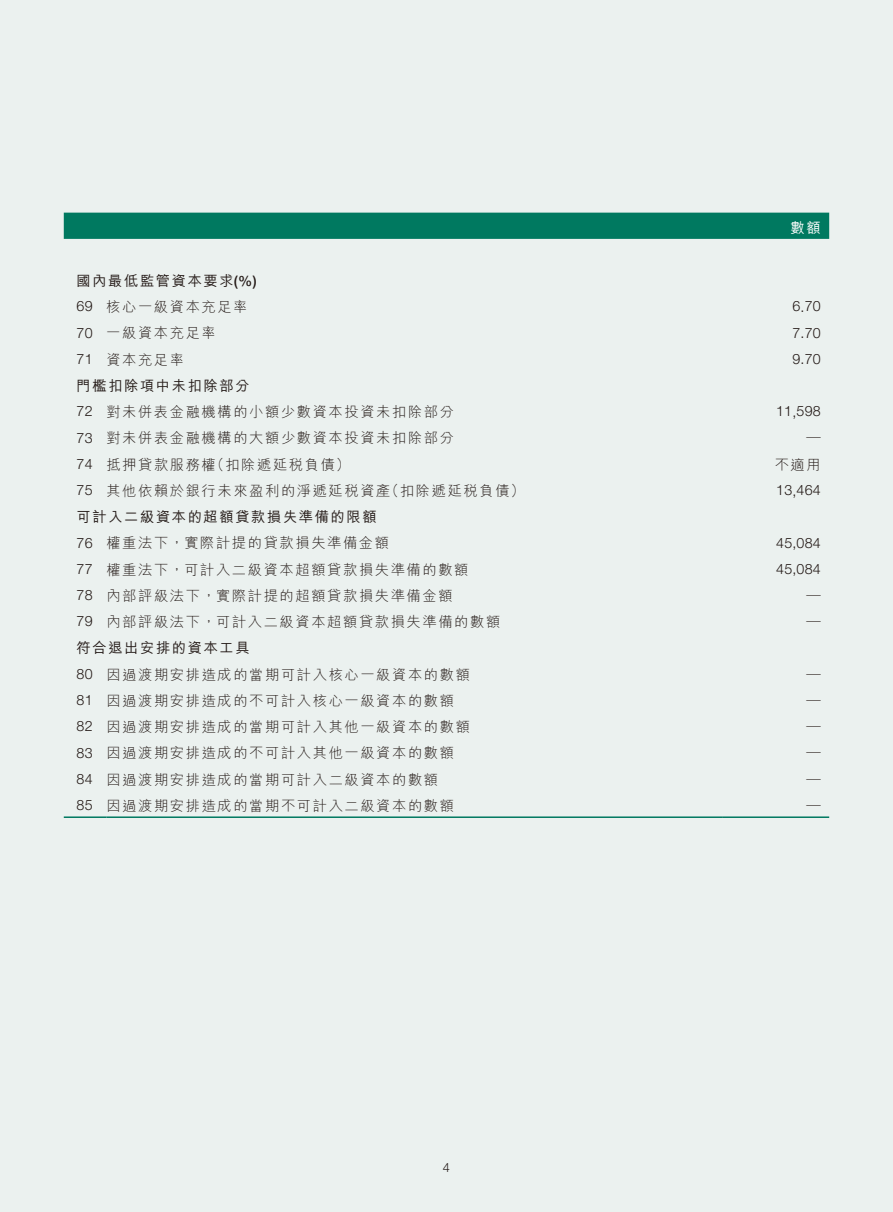
<style>
.page{position:relative;width:893px;height:1212px;background:#ebf1ef}
.page>*{position:absolute;margin:0;border:0;box-sizing:border-box;transform-origin:0 0}
.t1{font:300 14.25px/26.2px "M Hei HK";letter-spacing:.115em;color:#231916}
.t2{font:500 14.25px/26.2px "M Hei HK";letter-spacing:.115em;color:#231916}
.t3{font:300 14.25px "Helvetica Neue";letter-spacing:.015em;color:#231916}
.t4{font:500 14.25px "M Hei HK";color:#fff}
.t5{font:300 12.75px "Helvetica Neue";color:#231916}
.s1{font-family:"Helvetica Neue"}
.s2{font-family:"Helvetica Neue";font-weight:300}
.s3{font-weight:300}
.s4{font-weight:500}
</style>
<div class="page">
<div style="left:64px;top:213px;width:765px;height:26px;background:#007960"></div>
<hr style="left:64px;top:816px;width:42px;height:2px;background:#007960">
<hr style="left:106px;top:816px;width:617px;height:2px;background:#007960">
<hr style="left:723px;top:816px;width:106px;height:2px;background:#007960">
<p class="t2" style="left:77px;top:266px;width:182px">國內最低監管資本要求<span class="s1">(%)<br></span><span class="s2">69</span> <span class="s3">核心一級資本充足率</span></p>
<p class="t4" style="left:791px;top:218px;width:32px">數額</p>
<p class="t3" style="left:792px;top:298px;width:30px">6.70</p>
<p class="t1" style="left:77px;top:319px;width:141px"><span class="s1">70</span> 一級資本充足率</p>
<p class="t3" style="left:792px;top:324px;width:30px">7.70</p>
<p class="t1" style="left:77px;top:346px;width:109px"><span class="s1">71</span> 資本充足率</p>
<p class="t3" style="left:792px;top:350px;width:30px">9.70</p>
<p class="t1" style="left:77px;top:372px;width:379px"><span class="s4">門檻扣除項中未扣除部分<br></span><span class="s1">72</span> 對未併表金融機構的小額少數資本投資未扣除部分</p>
<p class="t3" style="left:776px;top:403px;width:46px">11,598</p>
<p class="t1" style="left:77px;top:424px;width:379px"><span class="s1">73</span> 對未併表金融機構的大額少數資本投資未扣除部分</p>
<p class="t1" style="left:806px;top:424px;width:16px">—</p>
<p class="t1" style="left:77px;top:451px;width:275px"><span class="s1">74</span> 抵押貸款服務權（扣除遞延稅負債）</p>
<p class="t1" style="left:775px;top:451px;width:47px">不適用</p>
<p class="t1" style="left:77px;top:477px;width:450px"><span class="s1">75</span> 其他依賴於銀行未來盈利的淨遞延稅資產（扣除遞延稅負債）</p>
<p class="t3" style="left:776px;top:481px;width:46px">13,464</p>
<p class="t2" style="left:77px;top:503px;width:314px">可計入二級資本的超額貸款損失準備的限額<br><span class="s2">76</span> <span class="s3">權重法下，實際計提的貸款損失準備金額</span></p>
<p class="t3" style="left:776px;top:534px;width:46px">45,084</p>
<p class="t1" style="left:77px;top:556px;width:393px"><span class="s1">77</span> 權重法下，可計入二級資本超額貸款損失準備的數額</p>
<p class="t3" style="left:776px;top:560px;width:46px">45,084</p>
<p class="t1" style="left:77px;top:582px;width:377px"><span class="s1">78</span> 內部評級法下，實際計提的超額貸款損失準備金額</p>
<p class="t1" style="left:806px;top:582px;width:16px">—</p>
<p class="t1" style="left:77px;top:608px;width:425px"><span class="s1">79</span> 內部評級法下，可計入二級資本超額貸款損失準備的數額</p>
<p class="t1" style="left:806px;top:608px;width:16px">—</p>
<p class="t1" style="left:77px;top:634px;width:395px"><span class="s4">符合退出安排的資本工具<br></span><span class="s1">80</span> 因過渡期安排造成的當期可計入核心一級資本的數額</p>
<p class="t1" style="left:806px;top:661px;width:16px">—</p>
<p class="t1" style="left:77px;top:687px;width:379px"><span class="s1">81</span> 因過渡期安排造成的不可計入核心一級資本的數額</p>
<p class="t1" style="left:806px;top:687px;width:16px">—</p>
<p class="t1" style="left:77px;top:713px;width:395px"><span class="s1">82</span> 因過渡期安排造成的當期可計入其他一級資本的數額</p>
<p class="t1" style="left:806px;top:713px;width:16px">—</p>
<p class="t1" style="left:77px;top:739px;width:379px"><span class="s1">83</span> 因過渡期安排造成的不可計入其他一級資本的數額</p>
<p class="t1" style="left:806px;top:739px;width:16px">—</p>
<p class="t1" style="left:77px;top:766px;width:363px"><span class="s1">84</span> 因過渡期安排造成的當期可計入二級資本的數額</p>
<p class="t1" style="left:806px;top:766px;width:16px">—</p>
<p class="t1" style="left:77px;top:792px;width:379px"><span class="s1">85</span> 因過渡期安排造成的當期不可計入二級資本的數額</p>
<p class="t1" style="left:806px;top:792px;width:16px">—</p>
<p class="t5" style="left:443px;top:1159px;width:9px">4</p>
</div>
